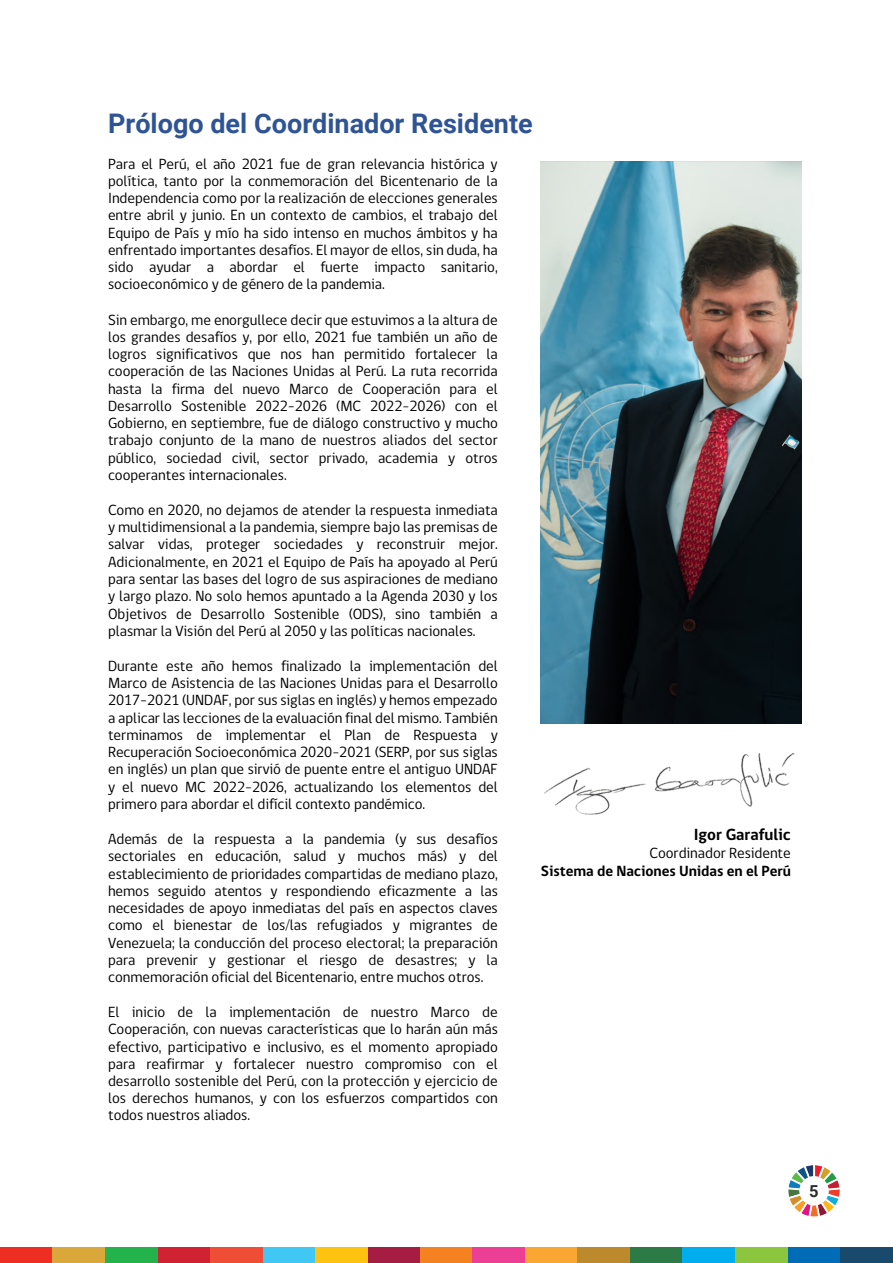
<style>
.page{position:relative;width:893px;height:1263px;background:#fff}
.page>*{position:absolute;margin:0;border:0;box-sizing:border-box;transform-origin:0 0}
.t1{font:700 27px "Roboto";color:#2f5496}
.t2{font:700 16.5px "gob CL";color:#000}
.t3{font:700 16.5px "Roboto";color:#2b2c2c}
.t4{font:15.15px/17.2px "gob CL";letter-spacing:-.005em;color:#000;text-align:justify}
.t5{font:700 15.15px "gob CL";letter-spacing:-.005em;color:#000}
</style>
<div class="page">
<div style="left:0;top:1247px;width:53px;height:16px;background:#ee2e22"></div>
<div style="left:53px;top:1247px;width:52px;height:16px;background:#daa73b"></div>
<div style="left:105px;top:1247px;width:53px;height:16px;background:#23b24b"></div>
<div style="left:158px;top:1247px;width:52px;height:16px;background:#d12233"></div>
<div style="left:210px;top:1247px;width:53px;height:16px;background:#ef4d35"></div>
<div style="left:263px;top:1247px;width:52px;height:16px;background:#40c7f4"></div>
<div style="left:315px;top:1247px;width:53px;height:16px;background:#fec210"></div>
<div style="left:368px;top:1247px;width:52px;height:16px;background:#a61d43"></div>
<div style="left:419px;top:1247px;width:53px;height:16px;background:#f58220"></div>
<div style="left:472px;top:1247px;width:53px;height:16px;background:#ed3e96"></div>
<div style="left:525px;top:1247px;width:52px;height:16px;background:#faa633"></div>
<div style="left:577px;top:1247px;width:53px;height:16px;background:#bc8a2c"></div>
<div style="left:630px;top:1247px;width:52px;height:16px;background:#2c7b46"></div>
<div style="left:682px;top:1247px;width:53px;height:16px;background:#00aeef"></div>
<div style="left:735px;top:1247px;width:52px;height:16px;background:#8bc63e"></div>
<div style="left:787px;top:1247px;width:53px;height:16px;background:#006cb7"></div>
<div style="left:840px;top:1247px;width:52px;height:16px;background:#19496d"></div>
<img style="left:788px;top:1165px;width:52px;height:52px">
<img style="left:541px;top:162px;width:260px;height:562px">
<img style="left:544px;top:753px;width:251px;height:62px">
<h1 class="t1" style="left:108px;top:105px;width:426px">!"#$%&amp;%'()$ *%%"(+,-(%"'.)/+(),0)</h1>
<p class="t4" style="left:108px;top:156px;width:391px">Para el Perú, el año 2021 fue de gran relevancia histórica y política, tanto por la conmemoración del Bicentenario de la Independencia como por la realización de elecciones generales entre abril y junio. En un contexto de cambios, el trabajo del Equipo de País y mío ha sido intenso en muchos ámbitos y ha enfrentado importantes desafíos. El mayor de ellos, sin duda, ha sido ayudar a abordar el fuerte impacto sanitario, socioeconómico y de género de la pandemia.</p>
<p class="t4" style="left:108px;top:311px;width:391px">Sin embargo, me enorgullece decir que estuvimos a la altura de los grandes desafíos y, por ello, 2021 fue también un año de logros significativos que nos han permitido fortalecer la cooperación de las Naciones Unidas al Perú. La ruta recorrida hasta la firma del nuevo Marco de Cooperación para el Desarrollo Sostenible 2022–2026 (MC 2022-2026) con el Gobierno, en septiembre, fue de diálogo constructivo y mucho trabajo conjunto de la mano de nuestros aliados del sector público, sociedad civil, sector privado, academia y otros cooperantes internacionales.</p>
<p class="t4" style="left:108px;top:502px;width:391px">Como en 2020, no dejamos de atender la respuesta inmediata y multidimensional a la pandemia, siempre bajo las premisas de salvar vidas, proteger sociedades y reconstruir mejor.<br>Adicionalmente, en 2021 el Equipo de País ha apoyado al Perú para sentar las bases del logro de sus aspiraciones de mediano y largo plazo. No solo hemos apuntado a la Agenda 2030 y los Objetivos de Desarrollo Sostenible (ODS), sino también a plasmar la Visión del Perú al 2050 y las políticas nacionales.</p>
<p class="t4" style="left:108px;top:657px;width:391px">Durante este año hemos finalizado la implementación del Marco de Asistencia de las Naciones Unidas para el Desarrollo 2017-2021 (UNDAF, por sus siglas en inglés) y hemos empezado a aplicar las lecciones de la evaluación final del mismo. También terminamos de implementar el Plan de Respuesta y Recuperación Socioeconómica 2020-2021 (SERP, por sus siglas en inglés) un plan que sirvió de puente entre el antiguo UNDAF y el nuevo MC 2022-2026, actualizando los elementos del primero para abordar el difícil contexto pandémico.</p>
<p class="t4" style="left:108px;top:831px;width:391px">Además de la respuesta a la pandemia (y sus desafíos sectoriales en educación, salud y muchos más) y del establecimiento de prioridades compartidas de mediano plazo, hemos seguido atentos y respondiendo eficazmente a las necesidades de apoyo inmediatas del país en aspectos claves como el bienestar de los/las refugiados y migrantes de Venezuela; la conducción del proceso electoral; la preparación para prevenir y gestionar el riesgo de desastres; y la conmemoración oficial del Bicentenario, entre muchos otros.</p>
<p class="t4" style="left:108px;top:1004px;width:391px">El inicio de la implementación de nuestro Marco de Cooperación, con nuevas características que lo harán aún más efectivo, participativo e inclusivo, es el momento apropiado para reafirmar y fortalecer nuestro compromiso con el desarrollo sostenible del Perú, con la protección y ejercicio de los derechos humanos, y con los esfuerzos compartidos con todos nuestros aliados.</p>
<p class="t2" style="left:693px;top:823px;width:99px">Igor Garafulic</p>
<p class="t4" style="left:649px;top:845px;width:143px">Coordinador Residente</p>
<p class="t5" style="left:541px;top:860px;width:251px">Sistema de Naciones Unidas en el Perú</p>
<p class="t3" style="left:809px;top:1179px;width:11px">5</p>
</div>
